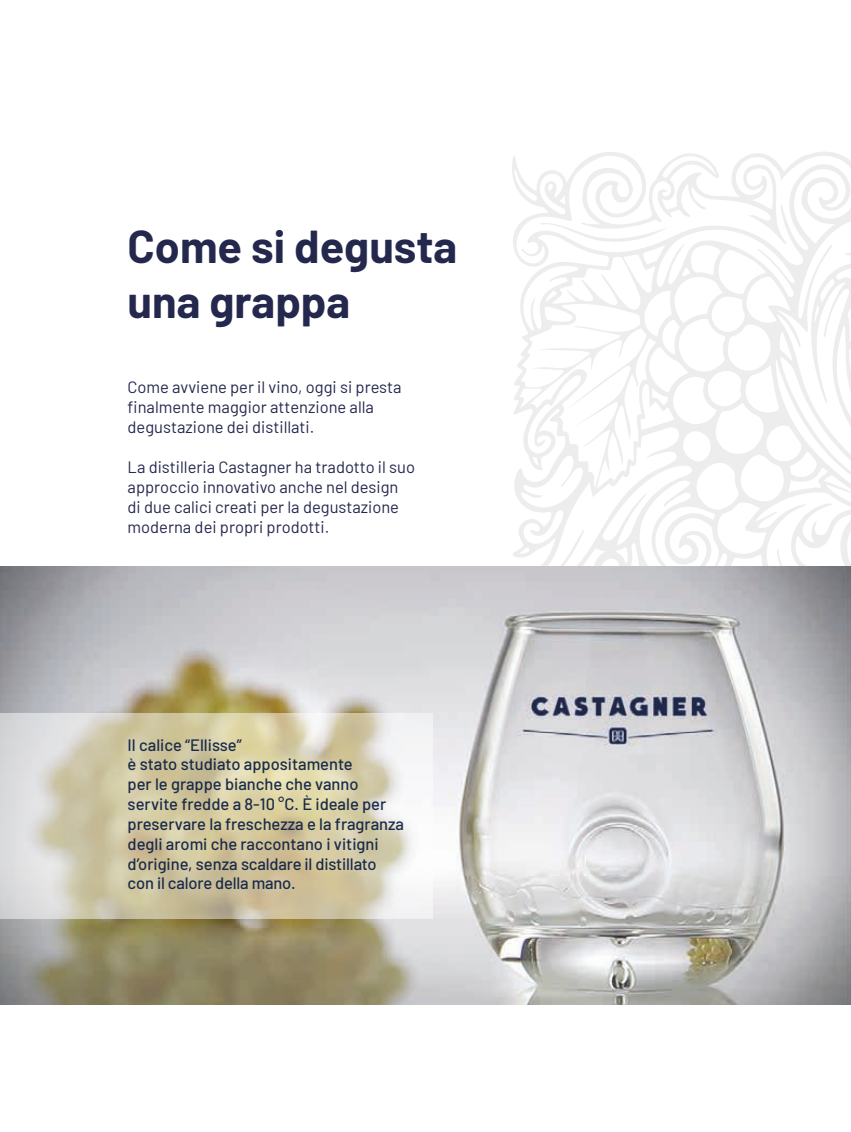
<style>
.page{position:relative;width:851px;height:1132px;background:#fff}
.page>*{position:absolute;margin:0;border:0;box-sizing:border-box;transform-origin:0 0}
.t1{font:700 45px/54px "Barlow";color:#25284d}
.t2{font:500 16.5px/19.8px "Barlow";color:#1a2b4a}
.t3{font:16.5px/19.8px "Barlow";color:#25284d}
</style>
<div class="page">
<svg style="left:512px;top:152px;width:338px;height:414px"></svg>
<svg style="left:540px;top:222px;width:127px;height:20px"></svg>
<img style="left:0;top:566px;width:850px;height:437px">
<svg style="left:0;top:713px;width:433px;height:205px;background:#d7cfb4"></svg>
<h1 class="t1" style="left:128px;top:217px;width:331px">Come si degusta una grappa</h1>
<p class="t3" style="left:128px;top:376px;width:275px">Come avviene per il vino, oggi si presta finalmente maggior attenzione alla degustazione dei distillati.</p>
<p class="t3" style="left:128px;top:456px;width:289px">La distilleria Castagner ha tradotto il suo approccio innovativo anche nel design di due calici creati per la degustazione moderna dei propri prodotti.</p>
<p class="t2" style="left:128px;top:733px;width:278px">Il calice “Ellisse”<br>è stato studiato appositamente<br>per le grappe bianche che vanno servite fredde a 8-10 °C. È ideale per preservare la freschezza e la fragranza degli aromi che raccontano i vitigni d’origine, senza scaldare il distillato con il calore della mano.</p>
</div>
